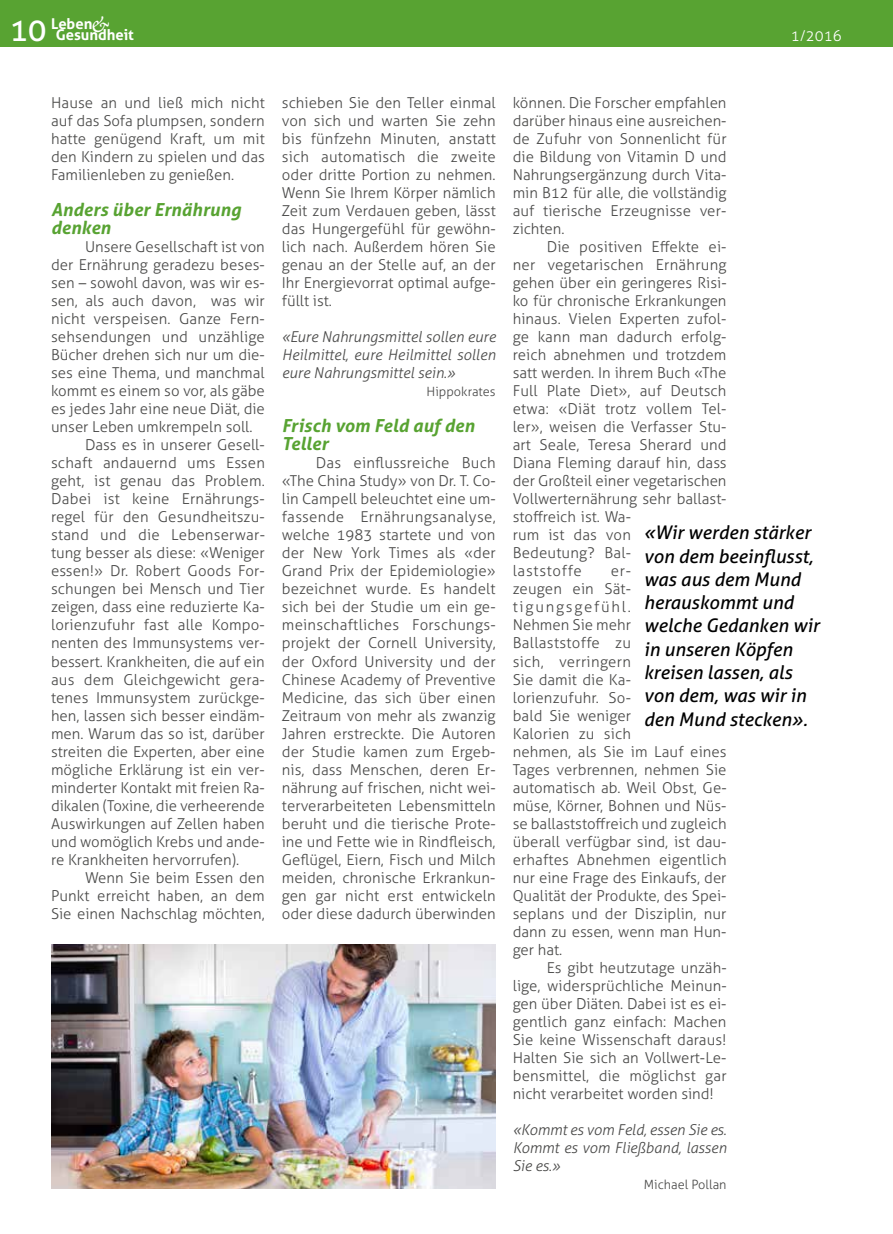
<style>
.page{position:relative;width:893px;height:1234px;background:#fff}
.page>*{position:absolute;margin:0;border:0;box-sizing:border-box;transform-origin:0 0}
.t1{font:italic 23.55px "Minion Pro";color:#fff}
.t2{font:italic 18.75px/23.2px "Aller";color:#000}
.t3{font:italic 700 18px/18px "Aller";letter-spacing:.005em;color:#58a332}
.t4{font:300 15px/18px "Aller";color:#4a4a49;text-align:justify}
.t5{font:italic 300 15px/18px "Aller";letter-spacing:-.005em;color:#4a4a49;text-align:justify}
.t6{font:300 15px "Aller";color:#fff}
.t7{font:700 14.85px/11.4px "Aller";color:#fff;text-align:center}
.t8{font:300 12.75px "Aller";color:#4a4a49}
.s1{font-weight:400;font-size:31.5px}
</style>
<div class="page">
<div style="left:0;top:0;width:893px;height:47px;background:#58a332"></div>
<img style="left:51px;top:944px;width:445px;height:244px">
<h1 class="t1" style="left:91px;top:8px;width:19px">&amp;</h1>
<p class="t7" style="left:10px;top:18px;width:126px">Leben<br><span class="s1">10</span> Gesundheit</p>
<p class="t6" style="left:791px;top:27px;width:53px">1/2016</p>
<p class="t4" style="left:51px;top:94px;width:215px">Hause an und ließ mich nicht auf das Sofa plumpsen, sondern hatte genügend Kraft, um mit den Kindern zu spielen und das Familienleben zu genießen.</p>
<p class="t3" style="left:51px;top:200px;width:192px">Anders über Ernährung denken</p>
<p class="t4" style="left:85px;top:238px;width:181px">Unsere Gesellschaft ist von</p>
<p class="t4" style="left:51px;top:256px;width:215px">der Ernährung geradezu beses-</p>
<p class="t4" style="left:51px;top:274px;width:215px">sen – sowohl davon, was wir es-</p>
<p class="t4" style="left:51px;top:292px;width:215px">sen, als auch davon, was wir</p>
<p class="t4" style="left:51px;top:310px;width:215px">nicht verspeisen. Ganze Fern-</p>
<p class="t4" style="left:51px;top:328px;width:215px">sehsendungen und unzählige</p>
<p class="t4" style="left:51px;top:346px;width:215px">Bücher drehen sich nur um die-</p>
<p class="t4" style="left:51px;top:364px;width:215px">ses eine Thema, und manchmal</p>
<p class="t4" style="left:51px;top:382px;width:215px">kommt es einem so vor, als gäbe</p>
<p class="t4" style="left:51px;top:400px;width:215px">es jedes Jahr eine neue Diät, die</p>
<p class="t4" style="left:51px;top:418px;width:203px">unser Leben umkrempeln soll.</p>
<p class="t4" style="left:85px;top:436px;width:181px">Dass es in unserer Gesell-</p>
<p class="t4" style="left:51px;top:454px;width:215px">schaft andauernd ums Essen</p>
<p class="t4" style="left:51px;top:472px;width:215px">geht, ist genau das Problem.</p>
<p class="t4" style="left:51px;top:490px;width:215px">Dabei ist keine Ernährungs-</p>
<p class="t4" style="left:51px;top:508px;width:215px">regel für den Gesundheitszu-</p>
<p class="t4" style="left:51px;top:526px;width:215px">stand und die Lebenserwar-</p>
<p class="t4" style="left:51px;top:544px;width:215px">tung besser als diese: «Weniger</p>
<p class="t4" style="left:51px;top:562px;width:215px">essen!» Dr. Robert Goods For-</p>
<p class="t4" style="left:51px;top:580px;width:215px">schungen bei Mensch und Tier</p>
<p class="t4" style="left:51px;top:598px;width:215px">zeigen, dass eine reduzierte Ka-</p>
<p class="t4" style="left:51px;top:616px;width:215px">lorienzufuhr fast alle Kompo-</p>
<p class="t4" style="left:51px;top:634px;width:215px">nenten des Immunsystems ver-</p>
<p class="t4" style="left:51px;top:652px;width:215px">bessert. Krankheiten, die auf ein</p>
<p class="t4" style="left:51px;top:670px;width:215px">aus dem Gleichgewicht gera-</p>
<p class="t4" style="left:51px;top:688px;width:215px">tenes Immunsystem zurückge-</p>
<p class="t4" style="left:51px;top:706px;width:215px">hen, lassen sich besser eindäm-</p>
<p class="t4" style="left:51px;top:724px;width:215px">men. Warum das so ist, darüber</p>
<p class="t4" style="left:51px;top:742px;width:215px">streiten die Experten, aber eine</p>
<p class="t4" style="left:51px;top:760px;width:215px">mögliche Erklärung ist ein ver-</p>
<p class="t4" style="left:51px;top:778px;width:215px">minderter Kontakt mit freien Ra-</p>
<p class="t4" style="left:51px;top:796px;width:215px">dikalen (Toxine, die verheerende</p>
<p class="t4" style="left:51px;top:814px;width:215px">Auswirkungen auf Zellen haben</p>
<p class="t4" style="left:51px;top:832px;width:215px">und womöglich Krebs und ande-</p>
<p class="t4" style="left:51px;top:850px;width:190px">re Krankheiten hervorrufen).</p>
<p class="t4" style="left:85px;top:868px;width:181px">Wenn Sie beim Essen den</p>
<p class="t4" style="left:51px;top:886px;width:215px">Punkt erreicht haben, an dem</p>
<p class="t4" style="left:51px;top:904px;width:215px">Sie einen Nachschlag möchten,</p>
<p class="t4" style="left:282px;top:94px;width:215px">schieben Sie den Teller einmal von sich und warten Sie zehn bis fünfzehn Minuten, anstatt sich automatisch die zweite oder dritte Portion zu nehmen.<br>Wenn Sie Ihrem Körper nämlich Zeit zum Verdauen geben, lässt das Hungergefühl für gewöhn&shy;lich nach. Außerdem hören Sie genau an der Stelle auf, an der Ihr Energievorrat optimal aufge&shy;füllt ist.</p>
<p class="t5" style="left:282px;top:328px;width:215px">«Eure Nahrungsmittel sollen eure Heilmittel, eure Heilmittel sollen eure Nahrungsmittel sein.»</p>
<p class="t8" style="left:427px;top:384px;width:71px">Hippokrates</p>
<p class="t3" style="left:282px;top:416px;width:194px">Frisch vom Feld auf den<br>Teller</p>
<p class="t4" style="left:282px;top:454px;width:215px;text-indent:34px">Das einflussreiche Buch «The China Study» von Dr. T. Co&shy;lin Campell beleuchtet eine um&shy;fassende Ernährungsanalyse, welche 1983 startete und von der New York Times als «der Grand Prix der Epidemiologie» bezeichnet wurde. Es handelt sich bei der Studie um ein ge&shy;meinschaftliches Forschungs&shy;projekt der Cornell University, der Oxford University und der Chinese Academy of Preventive Medicine, das sich über einen Zeitraum von mehr als zwanzig Jahren erstreckte. Die Autoren der Studie kamen zum Ergeb&shy;nis, dass Menschen, deren Er&shy;nährung auf frischen, nicht wei&shy;terverarbeiteten Lebensmitteln beruht und die tierische Prote&shy;ine und Fette wie in Rindfleisch, Geflügel, Eiern, Fisch und Milch meiden, chronische Erkrankun&shy;gen gar nicht erst entwickeln oder diese dadurch überwinden</p>
<p class="t4" style="left:513px;top:94px;width:215px">können. Die Forscher empfahlen darüber hinaus eine ausreichen&shy;de Zufuhr von Sonnenlicht für die Bildung von Vitamin D und Nahrungsergänzung durch Vita&shy;min B12 für alle, die vollständig auf tierische Erzeugnisse ver&shy;zichten.</p>
<p class="t4" style="left:513px;top:238px;width:215px;text-align:left;text-indent:34px">Die positiven Effekte ei&shy;ner vegetarischen Ernährung gehen über ein geringeres Risi&shy;ko für chronische Erkrankungen hinaus. Vielen Experten zufol&shy;ge kann man dadurch erfolg&shy;reich abnehmen und trotzdem satt werden. In ihrem Buch «The<br>Full Plate Diet», auf Deutsch etwa: «Diät trotz vollem Tel&shy;ler», weisen die Verfasser Stu&shy;art Seale, Teresa Sherard und<br>Diana Fleming darauf hin, dass der Großteil einer vegetarischen<br>Vollwerternährung sehr ballast&shy;stoffreich ist. Wa-<br>rum ist das von<br>Bedeutung? Bal-<br>laststoffe</p>
<p class="t2" style="left:644px;top:521px;width:177px">«Wir werden stärker von dem beeinflusst, was aus dem Mund herauskommt und welche Gedanken wir in unseren Köpfen kreisen lassen, als von dem, was wir in den Mund stecken».</p>
<p class="t4" style="left:513px;top:562px;width:215px;text-align:left;text-indent:98px">er-<br>zeugen ein Sät&shy;tigungsgefühl.<br>Nehmen Sie mehr<br>Ballaststoffe zu<br>sich, verringern<br>Sie damit die Ka-<br>lorienzufuhr. So-<br>bald Sie weniger<br>Kalorien zu sich<br>nehmen, als Sie im Lauf eines<br>Tages verbrennen, nehmen Sie automatisch ab. Weil Obst, Ge&shy;müse, Körner, Bohnen und Nüs&shy;se ballaststoffreich und zugleich überall verfügbar sind, ist dau&shy;erhaftes Abnehmen eigentlich nur eine Frage des Einkaufs, der<br>Qualität der Produkte, des Spei&shy;seplans und der Disziplin, nur dann zu essen, wenn man Hun&shy;ger hat.</p>
<p class="t4" style="left:513px;top:958px;width:215px;text-indent:34px">Es gibt heutzutage unzäh&shy;lige, widersprüchliche Meinun&shy;gen über Diäten. Dabei ist es ei&shy;gentlich ganz einfach: Machen Sie keine Wissenschaft daraus!<br>Halten Sie sich an Vollwert-Le&shy;bensmittel, die möglichst gar nicht verarbeitet worden sind!</p>
<p class="t5" style="left:513px;top:1120px;width:215px">«Kommt es vom Feld, essen Sie es.<br>Kommt es vom Fließband, lassen Sie es.»</p>
<p class="t8" style="left:644px;top:1176px;width:84px">Michael Pollan</p>
</div>
